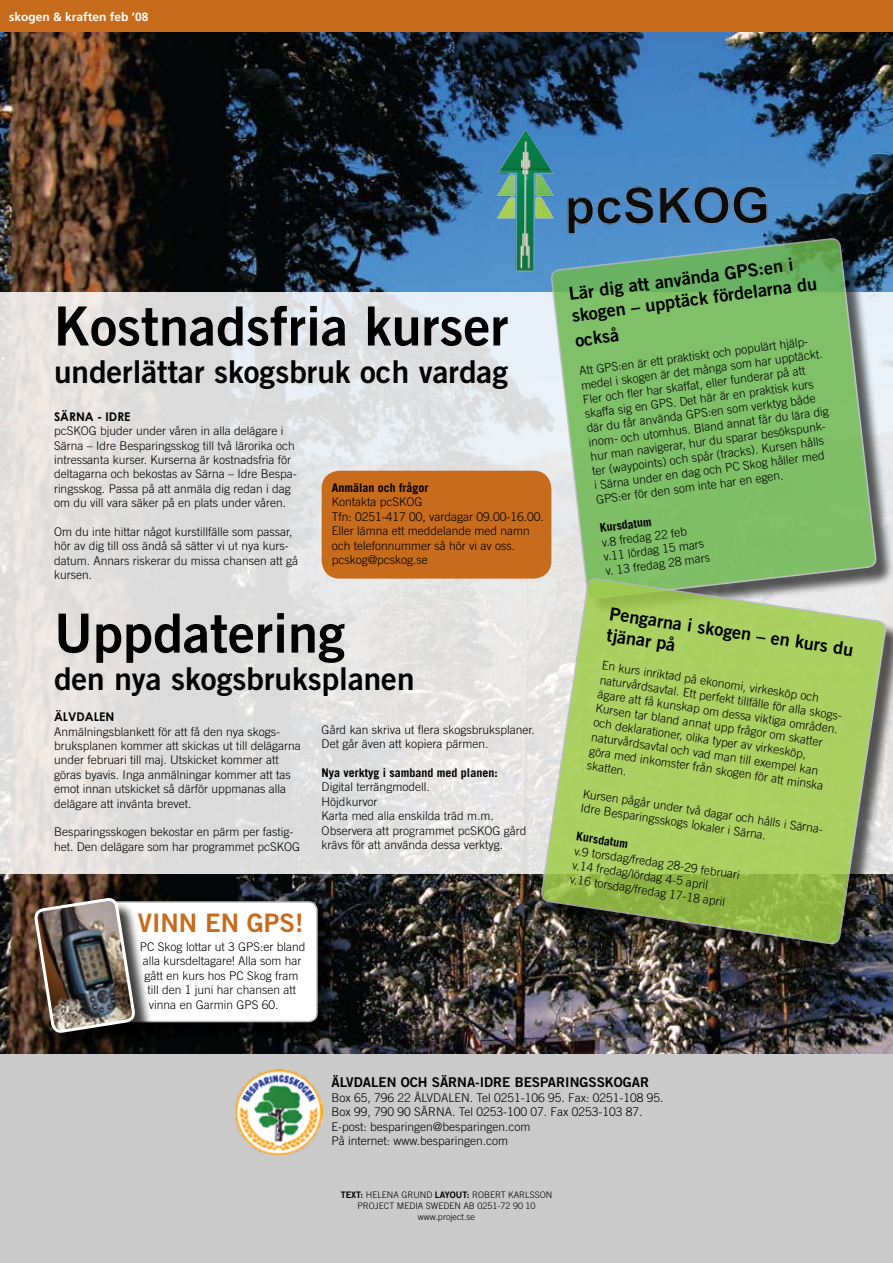
<style>
.page{position:relative;width:893px;height:1263px;background:#fff}
.page>*{position:absolute;margin:0;border:0;box-sizing:border-box;transform-origin:0 0}
.t1{font:54px "Trade Gothic Bold Two";color:#000}
.t2{font:31.5px "Trade Gothic Bold Two";color:#000}
.t3{font:25.5px "Trade Gothic Bold Two";color:#c76b1c}
.t4{font:18px/21.5px "Trade Gothic Bold Two";color:#000}
.t5{font:13.5px "Trade Gothic Bold Two";color:#000}
.t6{font:300 12px/14.4px "Trade Gothic";color:#000}
.t7{font:700 12px "Trade Gothic";color:#000}
.t8{font:700 12px "Frutiger";color:#fff}
.t9{font:700 12px "Century Gothic";color:#000}
.t10{font:300 9px/10.8px "Trade Gothic";color:#000;text-align:center}
.s1{font-family:"Trade Gothic Bold Two";font-weight:400}
</style>
<div class="page">
<div style="left:0;top:1052px;width:893px;height:211px;background:#cacaca"></div>
<div style="left:0;top:0;width:893px;height:33px;background:#c76b1c"></div>
<img style="left:235px;top:1069px;width:87px;height:87px">
<img style="left:0;top:33px;width:893px;height:1020px">
<svg style="left:0;top:292px;width:551px;height:582px;background:#e1e1e1"></svg>
<img style="left:494px;top:128px;width:283px;height:143px">
<div style="left:553px;top:240px;width:340px;height:385px;background:#000;opacity:.75"></div>
<svg style="left:551px;top:220px;width:326px;height:357px;background:#7cb575"></svg>
<div style="left:88px;top:903px;width:255px;height:144px;background:#000;opacity:.75"></div>
<div style="left:87px;top:902px;width:230px;height:119px;background:#fff;border-radius:9px"></div>
<div style="left:86px;top:901px;width:232px;height:121px;border:2px solid #b8b8bc;border-radius:9px"></div>
<div style="left:37px;top:900px;width:125px;height:160px;background:#000;opacity:.75"></div>
<img style="left:35px;top:898px;width:100px;height:162px">
<div style="left:543px;top:580px;width:350px;height:391px;background:#000;opacity:.75"></div>
<svg style="left:540px;top:577px;width:347px;height:368px;background:#a1be69"></svg>
<div style="left:322px;top:471px;width:229px;height:108px;background:#c76b1c;border-radius:18px"></div>
<p class="t8" style="left:9px;top:10px;width:141px">skogen &amp; kraften feb ’08</p>
<h1 class="t1" style="left:54px;top:293px;width:456px">Kostnadsfria kurser</h1>
<h2 class="t2" style="left:54px;top:352px;width:456px">underlättar skogsbruk och vardag</h2>
<p class="t9" style="left:54px;top:407px;width:78px">SÄRNA - IDRE</p>
<p class="t6" style="left:54px;top:423px;width:244px">pcSKOG bjuder under våren in alla delägare i Särna – Idre Besparingsskog till två lärorika och intressanta kurser. Kurserna är kostnadsfria för deltagarna och bekostas av Särna – Idre Bespa&shy;ringsskog. Passa på att anmäla dig redan i dag om du vill vara säker på en plats under våren.</p>
<p class="t6" style="left:54px;top:524px;width:246px">Om du inte hittar något kurstillfälle som passar, hör av dig till oss ändå så sätter vi ut nya kurs&shy;datum. Annars riskerar du missa chansen att gå kursen.</p>
<p class="t7" style="left:332px;top:480px;width:98px">Anmälan och frågor</p>
<p class="t6" style="left:332px;top:495px;width:214px">Kontakta pcSKOG<br>Tfn: 0251-417 00, vardagar 09.00-16.00.<br>Eller lämna ett meddelande med namn och telefonnummer så hör vi av oss. pcskog@pcskog.se</p>
<h1 class="t1" style="left:54px;top:600px;width:293px">Uppdatering</h1>
<h2 class="t2" style="left:54px;top:660px;width:362px">den nya skogsbruksplanen</h2>
<p class="t9" style="left:54px;top:708px;width:62px">ÄLVDALEN</p>
<p class="t6" style="left:54px;top:724px;width:248px">Anmälningsblankett för att få den nya skogs&shy;bruksplanen kommer att skickas ut till delägarna under februari till maj. Utskicket kommer att göras byavis. Inga anmälningar kommer att tas emot innan utskicket så därför uppmanas alla delägare att invänta brevet.</p>
<p class="t6" style="left:54px;top:825px;width:248px">Besparingsskogen bekostar en pärm per fastig&shy;het. Den delägare som har programmet pcSKOG</p>
<p class="t6" style="left:322px;top:722px;width:215px">Gård kan skriva ut flera skogsbruksplaner.<br>Det går även att kopiera pärmen.</p>
<p class="t7" style="left:322px;top:765px;width:177px">Nya verktyg i samband med planen:</p>
<p class="t6" style="left:322px;top:780px;width:206px">Digital terrängmodell.<br>Höjdkurvor<br>Karta med alla enskilda träd m.m.<br>Observera att programmet pcSKOG gård krävs för att använda dessa verktyg.</p>
<h3 class="t3" style="left:138px;top:907px;width:167px">VINN EN GPS!</h3>
<p class="t6" style="left:140px;top:939px;width:167px">PC Skog lottar ut 3 GPS:er bland</p>
<p class="t6" style="left:143px;top:954px;width:160px">alla kursdeltagare! Alla som har</p>
<p class="t6" style="left:144px;top:968px;width:156px">gått en kurs hos PC Skog fram</p>
<p class="t6" style="left:147px;top:983px;width:150px">till den 1 juni har chansen att</p>
<p class="t6" style="left:149px;top:997px;width:131px">vinna en Garmin GPS 60.</p>
<h3 class="t4" style="left:568px;top:282px;width:249px;rotate:-7deg">Lär dig att använda GPS:en i skogen – upptäck fördelarna du</h3>
<h3 class="t4" style="left:574px;top:329px;width:45px;rotate:-7deg">också</h3>
<p class="t6" style="left:578px;top:363px;width:245px;rotate:-7deg">Att GPS:en är ett praktiskt och populärt hjälp&shy;medel i skogen är det många som har upptäckt.<br>Fler och fl er har skaffat, eller funderar på att skaffa sig en GPS. Det här är en praktisk kurs där du får använda GPS:en som verktyg både inom- och utomhus. Bland annat får du lära dig hur man navigerar, hur du sparar besökspunk&shy;ter (waypoints) och spår (tracks). Kursen hålls<br>i Särna under en dag och PC Skog håller med GPS:er för den som inte har en egen.</p>
<p class="t7" style="left:599px;top:521px;width:53px;rotate:-7deg">Kursdatum</p>
<p class="t6" style="left:601px;top:535px;width:107px;rotate:-7deg">v.8 fredag 22 feb v.11 lördag 15 mars v. 13 fredag 28 mars</p>
<h3 class="t4" style="left:611px;top:603px;width:248px;line-height:20.9px;rotate:8deg">Pengarna i skogen – en kurs du tjänar på</h3>
<p class="t6" style="left:603px;top:657px;width:248px;rotate:9deg">En kurs inriktad på ekonomi, virkesköp och naturvårdsavtal. Ett perfekt tillfälle för alla skogs&shy;ägare att få kunskap om dessa viktiga områden.<br>Kursen tar bland annat upp frågor om skatter och deklarationer, olika typer av virkesköp, naturvårdsavtal och vad man till exempel kan göra med inkomster från skogen för att minska skatten.</p>
<p class="t6" style="left:584px;top:785px;width:246px;rotate:9deg">Kursen pågår under två dagar och hålls i Särna-<br>Idre Besparingsskogs lokaler i Särna.</p>
<p class="t7" style="left:578px;top:829px;width:53px;rotate:9deg">Kursdatum</p>
<p class="t6" style="left:576px;top:842px;width:169px;rotate:9deg">v.9 torsdag/fredag 28-29 februari v.14 fredag/lördag 4-5 april<br>v.16 torsdag/fredag 17-18 april</p>
<p class="t5" style="left:332px;top:1074px;width:319px">ÄLVDALEN OCH SÄRNA-IDRE BESPARINGSSKOGAR</p>
<p class="t6" style="left:332px;top:1090px;width:333px">Box 65, 796 22 ÄLVDALEN. Tel 0251-106 95. Fax: 0251-108 95.<br>Box 99, 790 90 SÄRNA. Tel 0253-100 07. Fax 0253-103 87.<br>E-post: besparingen@besparingen.com<br>På internet: www.besparingen.com</p>
<p class="t10" style="left:341px;top:1189px;width:213px"><span class="s1">TEXT:</span> HELENA GRUND <span class="s1">LAYOUT:</span> ROBERT KARLSSON<br>PROJECT MEDIA SWEDEN AB 0251-72 90 10 www.project.se</p>
</div>
